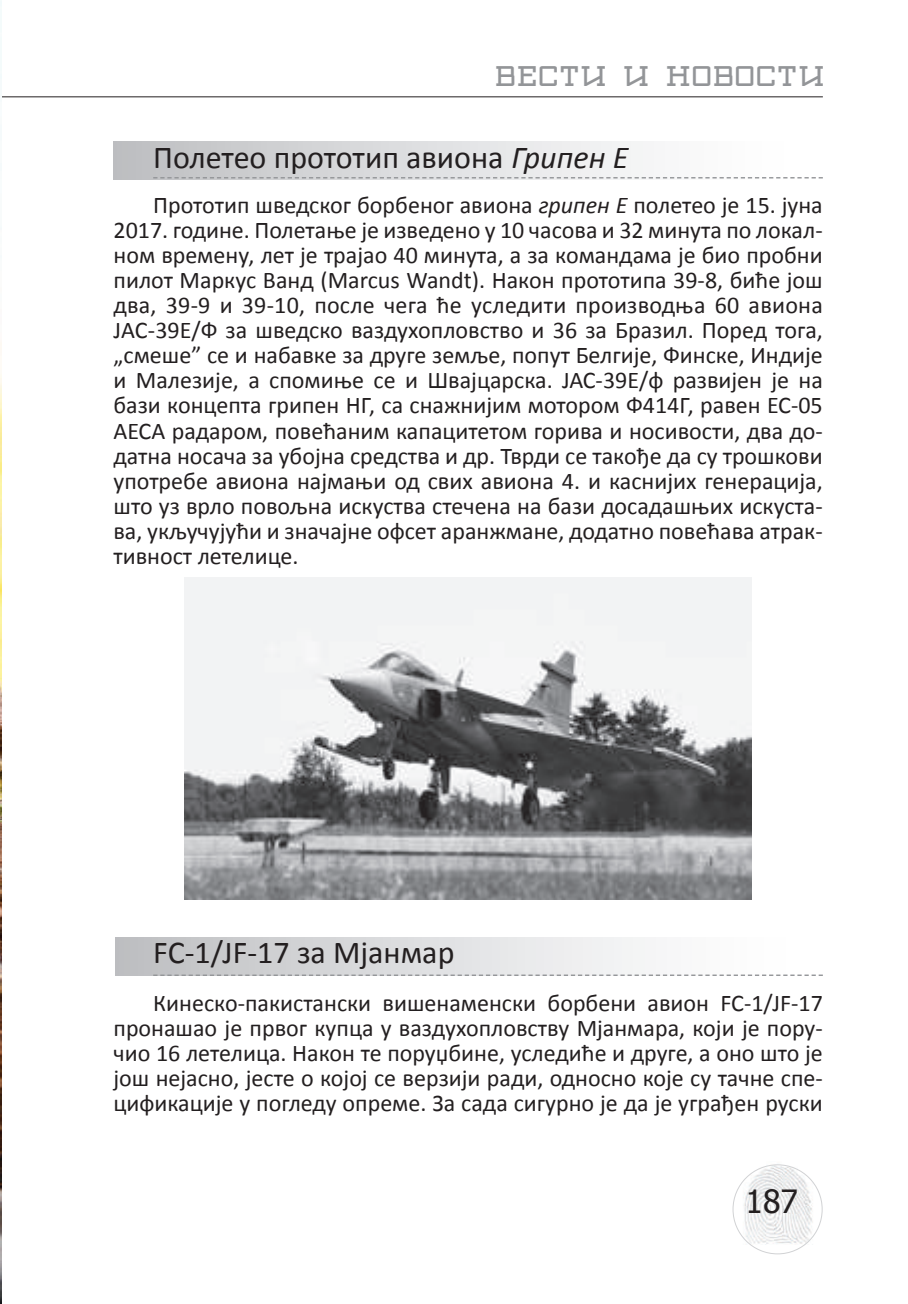
<style>
.page{position:relative;width:908px;height:1304px;background:#fff}
.page>*{position:absolute;margin:0;border:0;box-sizing:border-box;transform-origin:0 0}
.t1{font:32px "Calibri";color:#231f20}
.t2{font:32px "Tahoma";color:#231f20}
.t3{font:24px/25px "Calibri";color:#231f20;text-align:justify}
.t4{font:700 24px "Goliat Cirilica";color:#939598}
.s1{font-style:italic}
</style>
<div class="page">
<div style="left:115px;top:937px;width:709px;height:38px;background:linear-gradient(to right,#bfc0c3,#fff)"></div>
<svg style="left:113px;top:142px;width:709px;height:38px"></svg>
<svg style="left:153px;top:177px;width:669px;height:1px"></svg>
<svg style="left:153px;top:975px;width:669px;height:1px"></svg>
<img style="left:185px;top:577px;width:566px;height:322px">
<img style="left:735px;top:1166px;width:83px;height:79px">
<hr style="left:0;top:96px;width:822px;height:1px;background:#231f20">
<img style="left:0;top:0;width:1px;height:1304px">
<p class="t4" style="left:494px;top:65px;width:331px">VESTI I NOVOSTI</p>
<h1 class="t1" style="left:153px;top:137px;width:476px">Полетео прототип авиона <span class="s1">Грипен Е</span></h1>
<p class="t3" style="left:113px;top:192px;width:710px;text-indent:40px">Прототип шведског борбеног авиона <span class="s1">грипен Е</span> полетео је 15. јуна 2017. године. Полетање је изведено у 10 часова и 32 минута по локал&shy;ном времену, лет је трајао 40 минута, а за командама је био пробни пилот Маркус Ванд (Marcus Wandt). Након прототипа 39-8, биће још два, 39-9 и 39-10, после чега ће уследити производња 60 авиона ЈАС-39Е/Ф за шведско ваздухопловство и 36 за Бразил. Поред тога, „смеше” се и набавке за друге земље, попут Белгије, Финске, Индије и Малезије, а спомиње се и Швајцарска. ЈАС-39Е/ф развијен је на бази концепта грипен НГ, са снажнијим мотором Ф414Г, равен ЕС-05<br>АЕСА радаром, повећаним капацитетом горива и носивости, два до&shy;датна носача за убојна средства и др. Тврди се такође да су трошкови употребе авиона најмањи од свих авиона 4. и каснијих генерација, што уз врло повољна искуства стечена на бази досадашњих искуста&shy;ва, укључујући и значајне офсет аранжмане, додатно повећава атрак&shy;тивност летелице.</p>
<h1 class="t1" style="left:153px;top:933px;width:302px">FC-1/JF-17 за Мјанмар</h1>
<p class="t3" style="left:113px;top:989px;width:710px;text-indent:40px">Кинеско-пакистански вишенаменски борбени авион FC-1/JF-17 пронашао је првог купца у ваздухопловству Мјанмара, који је пору&shy;чио 16 летелица. Након те поруџбине, уследиће и друге, а оно што је још нејасно, јесте о којој се верзији ради, односно које су тачне спе&shy;цификације у погледу опреме. За сада сигурно је да је уграђен руски</p>
<h1 class="t2" style="left:745px;top:1179px;width:54px">187</h1>
</div>
